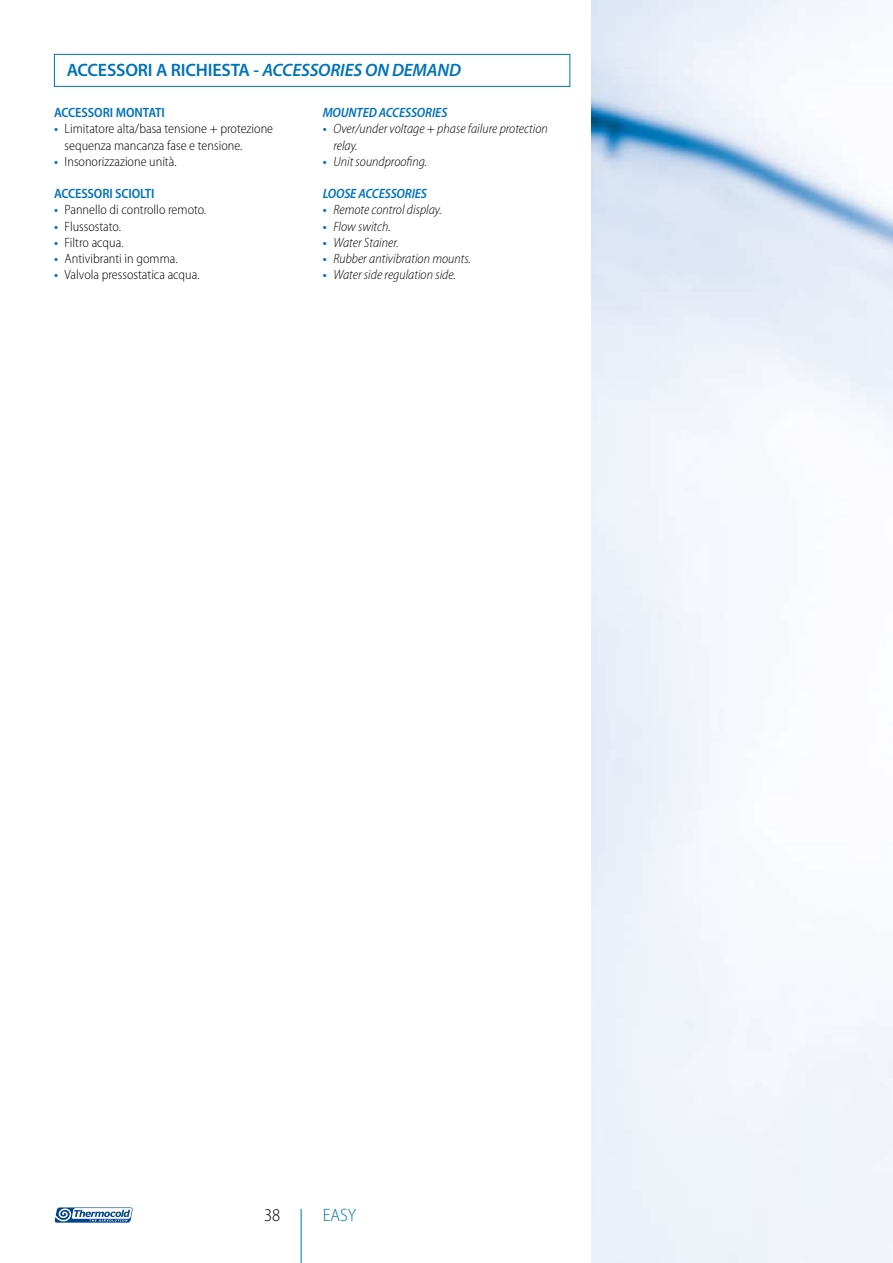
<style>
.page{position:relative;width:893px;height:1263px;background:#fff}
.page>*{position:absolute;margin:0;border:0;box-sizing:border-box;transform-origin:0 0}
.t1{font:600 18px "Myriad Pro";letter-spacing:-.01em;color:#0072ba}
.t2{font:300 semi-condensed 18px "Myriad Pro";color:#0072ba}
.t3{font:300 semi-condensed 18px "Myriad Pro";color:#000}
.t4{font:300 semi-condensed 13.5px/16.2px "Myriad Pro";color:#000}
.t5{font:italic 300 semi-condensed 13.5px/16.2px "Myriad Pro";color:#000}
.t6{font:italic 600 semi-condensed 13.5px "Myriad Pro";letter-spacing:-.01em;color:#0072ba}
.t7{font:600 semi-condensed 13.5px "Myriad Pro";letter-spacing:-.01em;color:#0072ba}
.s1{font-style:italic}
.s2{font-weight:600;color:#0072ba}
.s3{font-weight:600;font-style:normal;color:#0072ba}
</style>
<div class="page">
<img style="left:591px;top:0;width:302px;height:1263px">
<hr style="left:301px;top:1209px;width:1px;height:54px;background:#0072ba">
<svg style="left:54px;top:1207px;width:79px;height:16px"></svg>
<div style="left:54px;top:54px;width:516px;height:33px;border:1px solid #0072ba"></div>
<h1 class="t1" style="left:67px;top:60px;width:396px">ACCESSORI A RICHIESTA - <span class="s1">ACCESSORIES ON DEMAND</span></h1>
<p class="t7" style="left:54px;top:105px;width:112px">ACCESSORI MONTATI</p>
<p class="t4" style="left:65px;top:121px;width:210px;text-indent:-11px"><span class="s2">•</span> Limitatore alta/basa tensione + protezione sequenza mancanza fase e tensione.</p>
<p class="t4" style="left:54px;top:153px;width:124px"><span class="s2">•</span> Insonorizzazione unità.</p>
<p class="t7" style="left:54px;top:186px;width:102px">ACCESSORI SCIOLTI</p>
<p class="t4" style="left:54px;top:202px;width:154px"><span class="s2">•</span> Pannello di controllo remoto.</p>
<p class="t4" style="left:54px;top:218px;width:69px"><span class="s2">•</span> Flussostato.</p>
<p class="t4" style="left:54px;top:234px;width:71px"><span class="s2">•</span> Filtro acqua.</p>
<p class="t4" style="left:54px;top:251px;width:125px"><span class="s2">•</span> Antivibranti in gomma.</p>
<p class="t4" style="left:54px;top:267px;width:147px"><span class="s2">•</span> Valvola pressostatica acqua.</p>
<p class="t6" style="left:323px;top:105px;width:126px">MOUNTED ACCESSORIES</p>
<p class="t5" style="left:333px;top:121px;width:216px;text-indent:-11px"><span class="s3">•</span> Over/under voltage + phase failure protection relay.</p>
<p class="t5" style="left:323px;top:153px;width:106px"><span class="s3">•</span> Unit soundproofing.</p>
<p class="t6" style="left:323px;top:186px;width:106px">LOOSE ACCESSORIES</p>
<p class="t5" style="left:323px;top:202px;width:121px"><span class="s3">•</span> Remote control display.</p>
<p class="t5" style="left:323px;top:218px;width:70px"><span class="s3">•</span> Flow switch.</p>
<p class="t5" style="left:323px;top:234px;width:78px"><span class="s3">•</span> Water Stainer.</p>
<p class="t5" style="left:323px;top:251px;width:150px"><span class="s3">•</span> Rubber antivibration mounts.</p>
<p class="t5" style="left:323px;top:267px;width:135px"><span class="s3">•</span> Water side regulation side.</p>
<h1 class="t3" style="left:264px;top:1205px;width:18px">38</h1>
<h1 class="t2" style="left:323px;top:1205px;width:35px">EASY</h1>
</div>
